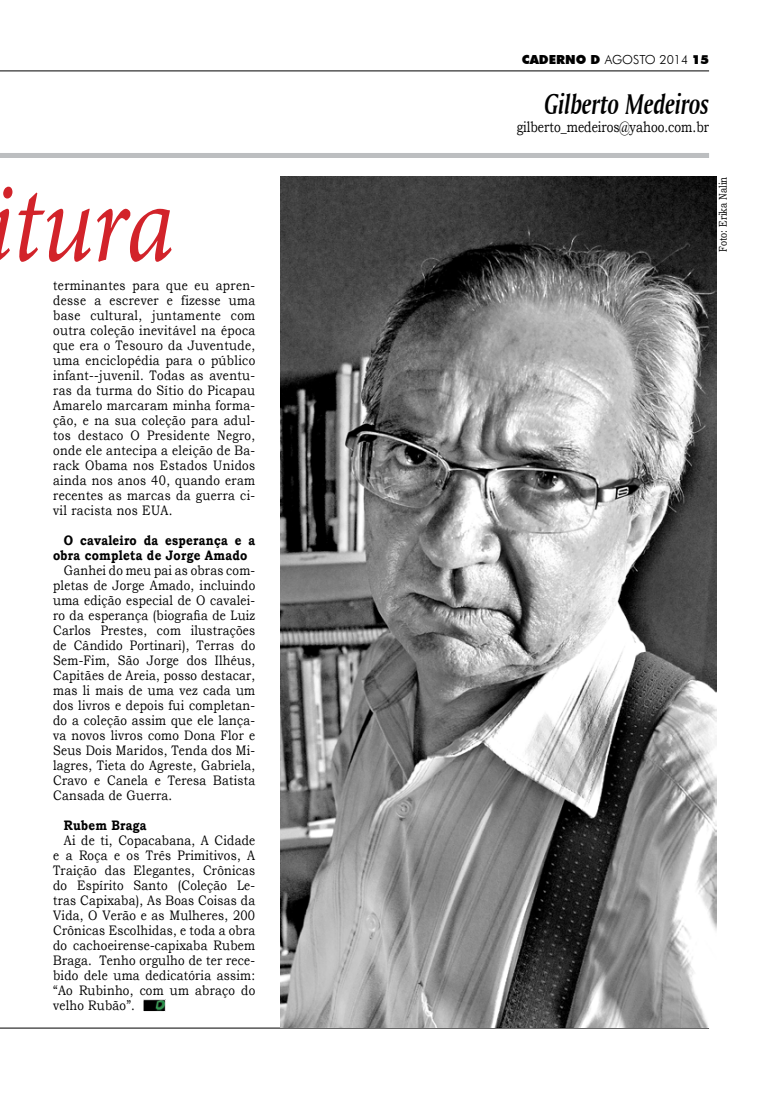
<style>
.page{position:relative;width:780px;height:1099px;background:#fff}
.page>*{position:absolute;margin:0;border:0;box-sizing:border-box;transform-origin:0 0}
.t1{font:italic 115px "Minion Pro";letter-spacing:-.015em;color:#d2232a;scale:.85 1}
.t2{font:30px "Amerigo BT Bold Italic A";color:#000;scale:.8 1}
.t3{font:15px "Bookman Old Style";color:#000;scale:.8 1}
.t4{font:13.75px/15px "Bookman Old Style";letter-spacing:.02em;color:#000;text-align:justify;scale:.85 1}
.t5{font:700 13.75px "Bookman Old Style";letter-spacing:.02em;color:#000;scale:.85 1}
.t6{font:900 12.5px "Futura BT";color:#000}
.t7{font:11.25px "Bookman Old Style";color:#000;scale:.8 1}
.s1{font-weight:300}
</style>
<div class="page">
<div style="left:0;top:153px;width:709px;height:5px;background:#bcbec0"></div>
<hr style="left:0;top:1027px;width:709px;height:1px;background:#000">
<hr style="left:0;top:71px;width:709px;height:1px;background:#000">
<img style="left:145px;top:1001px;width:18px;height:8px">
<div style="left:143px;top:999px;width:22px;height:12px;border:1px solid #fff"></div>
<img style="left:280px;top:177px;width:436px;height:850px">
<p class="t1" style="left:-13px;top:145px;width:222px">itura</p>
<p class="t4" style="left:53px;top:278px;width:239px">terminantes para que eu apren&shy;desse a escrever e fizesse uma base cultural, juntamente com outra coleção inevitável na época que era o Tesouro da Juventude, uma enciclopédia para o público infant--juvenil. Todas as aventu&shy;ras da turma do Sítio do Picapau Amarelo marcaram minha forma&shy;ção, e na sua coleção para adul&shy;tos destaco O Presidente Negro, onde ele antecipa a eleição de Ba&shy;rack Obama nos Estados Unidos ainda nos anos 40, quando eram recentes as marcas da guerra ci&shy;vil racista nos EUA.</p>
<p class="t5" style="left:64px;top:530px;width:227px">O cavaleiro da esperança e a</p>
<p class="t5" style="left:53px;top:545px;width:230px">obra completa de Jorge Amado</p>
<p class="t4" style="left:64px;top:563px;width:227px">Ganhei do meu pai as obras com-</p>
<p class="t4" style="left:53px;top:578px;width:239px">pletas de Jorge Amado, incluindo</p>
<p class="t4" style="left:53px;top:593px;width:239px">uma edição especial de O cavalei-</p>
<p class="t4" style="left:53px;top:608px;width:239px">ro da esperança (biografia de Luiz</p>
<p class="t4" style="left:53px;top:623px;width:239px">Carlos Prestes, com ilustrações</p>
<p class="t4" style="left:53px;top:638px;width:239px">de Cândido Portinari), Terras do</p>
<p class="t4" style="left:53px;top:653px;width:239px">Sem-Fim, São Jorge dos Ilhéus,</p>
<p class="t4" style="left:53px;top:668px;width:239px">Capitães de Areia, posso destacar,</p>
<p class="t4" style="left:53px;top:683px;width:239px">mas li mais de uma vez cada um</p>
<p class="t4" style="left:53px;top:698px;width:239px">dos livros e depois fui completan-</p>
<p class="t4" style="left:53px;top:713px;width:239px">do a coleção assim que ele lança-</p>
<p class="t4" style="left:53px;top:728px;width:239px">va novos livros como Dona Flor e</p>
<p class="t4" style="left:53px;top:743px;width:239px">Seus Dois Maridos, Tenda dos Mi-</p>
<p class="t4" style="left:53px;top:758px;width:239px">lagres, Tieta do Agreste, Gabriela,</p>
<p class="t4" style="left:53px;top:773px;width:239px">Cravo e Canela e Teresa Batista</p>
<p class="t4" style="left:53px;top:788px;width:141px">Cansada de Guerra.</p>
<p class="t5" style="left:64px;top:815px;width:99px">Rubem Braga</p>
<p class="t4" style="left:64px;top:833px;width:227px">Ai de ti, Copacabana, A Cidade</p>
<p class="t4" style="left:53px;top:848px;width:239px">e a Roça e os Três Primitivos, A</p>
<p class="t4" style="left:53px;top:863px;width:239px">Traição das Elegantes, Crônicas</p>
<p class="t4" style="left:53px;top:878px;width:239px">do Espírito Santo (Coleção Le-</p>
<p class="t4" style="left:53px;top:893px;width:239px">tras Capixaba), As Boas Coisas da</p>
<p class="t4" style="left:53px;top:908px;width:239px">Vida, O Verão e as Mulheres, 200</p>
<p class="t4" style="left:53px;top:923px;width:239px">Crônicas Escolhidas, e toda a obra</p>
<p class="t4" style="left:53px;top:938px;width:239px">do cachoeirense-capixaba Rubem</p>
<p class="t4" style="left:53px;top:953px;width:239px">Braga. Tenho orgulho de ter rece-</p>
<p class="t4" style="left:53px;top:968px;width:239px">bido dele uma dedicatória assim:</p>
<p class="t4" style="left:53px;top:983px;width:239px">“Ao Rubinho, com um abraço do</p>
<p class="t4" style="left:53px;top:998px;width:98px">velho Rubão”.</p>
<p class="t6" style="left:521px;top:52px;width:189px">CADERNO D <span class="s1">AGOSTO 2014</span> 15</p>
<p class="t2" style="left:544px;top:86px;width:207px">Gilberto Medeiros</p>
<p class="t3" style="left:516px;top:117px;width:242px">gilberto_medeiros@yahoo.com.br</p>
<p class="t7" style="left:715px;top:252px;width:95px;rotate:-90deg">Foto: Erika Nalin</p>
</div>
